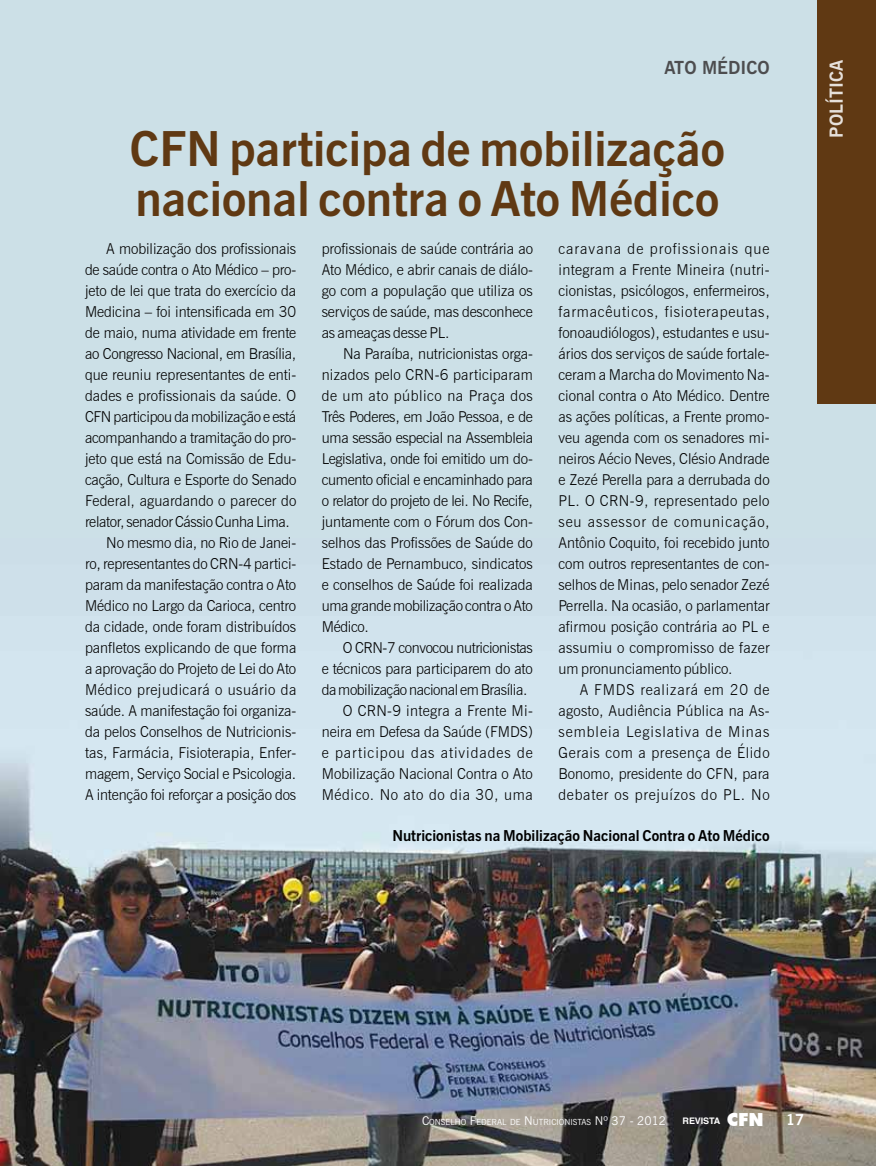
<style>
.page{position:relative;width:876px;height:1166px;background:#fff}
.page>*{position:absolute;margin:0;border:0;box-sizing:border-box;transform-origin:0 0}
.t1{font:700 48px/49.5px "News Gothic BT";color:#603913}
.t2{font:700 18px "News Gothic BT";color:#4d4d4f}
.t3{font:700 18px "News Gothic BT";color:#fff}
.t4{font:300 15px/21px "News Gothic BT";letter-spacing:-.005em;color:#000;text-align:justify}
.t5{font:300 15px "News Gothic BT";letter-spacing:-.025em;color:#000}
.t6{font:700 15px "News Gothic BT";color:#000}
.t7{font:300 15px "News Gothic BT";letter-spacing:.03em;color:#000}
.t8{font:300 15px "News Gothic BT";letter-spacing:.065em;color:#000}
.t9{font:300 15px "News Gothic BT";letter-spacing:.02em;color:#000}
.t10{font:300 15px "News Gothic BT";letter-spacing:.04em;color:#000}
.t11{font:700 15px "News Gothic BT";color:#fff}
.t12{font:700 9px "Helvetica";letter-spacing:-.01em;color:#fff}
.t13{font:8.4px "News Gothic BT";color:#fff}
.s1{font-size:12px}
.s2{font-family:"Futura BT";font-weight:900;font-size:18px}
</style>
<div class="page">
<div style="left:0;top:0;width:876px;height:617px;background:#cce0e7"></div>
<img style="left:0;top:617px;width:876px;height:548px">
<div style="left:817px;top:0;width:59px;height:404px;background:#603913"></div>
<p class="t2" style="left:664px;top:57px;width:64px">Ato Médico</p>
<p class="t3" style="left:825px;top:138px;width:79px;rotate:-90deg">política</p>
<h1 class="t1" style="left:130px;top:124px;width:597px">CFN participa de mobilização nacional contra o Ato Médico</h1>
<p class="t4" style="left:106px;top:238px;width:191px">A mobilização dos profissionais</p>
<p class="t4" style="left:85px;top:259px;width:213px">de saúde contra o Ato Médico – pro-</p>
<p class="t4" style="left:85px;top:280px;width:213px">jeto de lei que trata do exercício da</p>
<p class="t4" style="left:85px;top:301px;width:213px">Medicina – foi intensificada em 30</p>
<p class="t4" style="left:85px;top:322px;width:213px">de maio, numa atividade em frente</p>
<p class="t4" style="left:85px;top:343px;width:213px">ao Congresso Nacional, em Brasília,</p>
<p class="t4" style="left:85px;top:364px;width:213px">que reuniu representantes de enti-</p>
<p class="t4" style="left:85px;top:385px;width:213px">dades e profissionais da saúde. O</p>
<p class="t4" style="left:85px;top:406px;width:213px">CFN participou da mobilização e está</p>
<p class="t4" style="left:85px;top:427px;width:213px">acompanhando a tramitação do pro-</p>
<p class="t4" style="left:85px;top:448px;width:213px">jeto que está na Comissão de Edu-</p>
<p class="t4" style="left:85px;top:469px;width:213px">cação, Cultura e Esporte do Senado</p>
<p class="t4" style="left:85px;top:490px;width:213px">Federal, aguardando o parecer do</p>
<p class="t4" style="left:85px;top:511px;width:206px">relator, senador Cássio Cunha Lima.</p>
<p class="t4" style="left:106px;top:532px;width:191px">No mesmo dia, no Rio de Janei-</p>
<p class="t4" style="left:85px;top:553px;width:213px">ro, representantes do CRN-4 partici-</p>
<p class="t4" style="left:85px;top:574px;width:213px">param da manifestação contra o Ato</p>
<p class="t4" style="left:85px;top:595px;width:213px">Médico no Largo da Carioca, centro</p>
<p class="t4" style="left:85px;top:616px;width:213px">da cidade, onde foram distribuídos</p>
<p class="t4" style="left:85px;top:637px;width:213px">panfletos explicando de que forma</p>
<p class="t4" style="left:85px;top:658px;width:213px">a aprovação do Projeto de Lei do Ato</p>
<p class="t7" style="left:85px;top:680px;width:213px">Médico prejudicará o usuário da</p>
<p class="t4" style="left:85px;top:700px;width:213px">saúde. A manifestação foi organiza-</p>
<p class="t4" style="left:85px;top:721px;width:213px">da pelos Conselhos de Nutricionis-</p>
<p class="t4" style="left:85px;top:742px;width:213px">tas, Farmácia, Fisioterapia, Enfer-</p>
<p class="t4" style="left:85px;top:763px;width:213px">magem, Serviço Social e Psicologia.</p>
<p class="t4" style="left:85px;top:784px;width:213px">A intenção foi reforçar a posição dos</p>
<p class="t4" style="left:322px;top:238px;width:213px">profissionais de saúde contrária ao Ato Médico, e abrir canais de diálo&shy;go com a população que utiliza os serviços de saúde, mas desconhece as ameaças desse PL.</p>
<p class="t4" style="left:322px;top:343px;width:213px;text-indent:21px">Na Paraíba, nutricionistas orga&shy;nizados pelo CRN-6 participaram de um ato público na Praça dos Três Poderes, em João Pessoa, e de uma sessão especial na Assembleia Legislativa, onde foi emitido um do&shy;cumento oficial e encaminhado para o relator do projeto de lei. No Recife, juntamente com o Fórum dos Con&shy;selhos das Profissões de Saúde do Estado de Pernambuco, sindicatos e conselhos de Saúde foi realizada uma grande mobilização contra o Ato Médico.</p>
<p class="t5" style="left:343px;top:638px;width:191px">O CRN-7 convocou nutricionistas</p>
<p class="t4" style="left:322px;top:658px;width:213px">e técnicos para participarem do ato</p>
<p class="t5" style="left:322px;top:680px;width:207px">da mobilização nacional em Brasília.</p>
<p class="t9" style="left:343px;top:701px;width:191px">O CRN-9 integra a Frente Mi-</p>
<p class="t4" style="left:322px;top:721px;width:213px">neira em Defesa da Saúde (FMDS)</p>
<p class="t8" style="left:322px;top:743px;width:213px">e participou das atividades de</p>
<p class="t4" style="left:322px;top:763px;width:213px">Mobilização Nacional Contra o Ato</p>
<p class="t10" style="left:322px;top:785px;width:213px">Médico. No ato do dia 30, uma</p>
<p class="t4" style="left:558px;top:238px;width:213px">caravana de profissionais que integram a Frente Mineira (nutri&shy;cionistas, psicólogos, enfermeiros, farmacêuticos, fisioterapeutas, fonoaudiólogos), estudantes e usu&shy;ários dos serviços de saúde fortale&shy;ceram a Marcha do Movimento Na&shy;cional contra o Ato Médico. Dentre as ações políticas, a Frente promo&shy;veu agenda com os senadores mi&shy;neiros Aécio Neves, Clésio Andrade e Zezé Perella para a derrubada do PL. O CRN-9, representado pelo seu assessor de comunicação, Antônio Coquito, foi recebido junto com outros representantes de con&shy;selhos de Minas, pelo senador Zezé Perrella. Na ocasião, o parlamentar afirmou posição contrária ao PL e assumiu o compromisso de fazer um pronunciamento público.</p>
<p class="t4" style="left:558px;top:679px;width:213px;text-indent:21px">A FMDS realizará em 20 de agosto, Audiência Pública na As&shy;sembleia Legislativa de Minas Gerais com a presença de Élido Bonomo, presidente do CFN, para debater os prejuízos do PL. No</p>
<p class="t6" style="left:392px;top:825px;width:379px">Nutricionistas na Mobilização Nacional Contra o Ato Médico</p>
<p class="t13" style="left:422px;top:1116px;width:246px"><span class="s1">C</span>ONSELHO <span class="s1">F</span>EDERAL DE <span class="s1">N</span> UTRICIONISTAS <span class="s1">Nº 37 - 2012</span></p>
<p class="t12" style="left:683px;top:1113px;width:83px">REVISTA <span class="s2">CFN</span></p>
<p class="t11" style="left:786px;top:1109px;width:20px">17</p>
</div>
